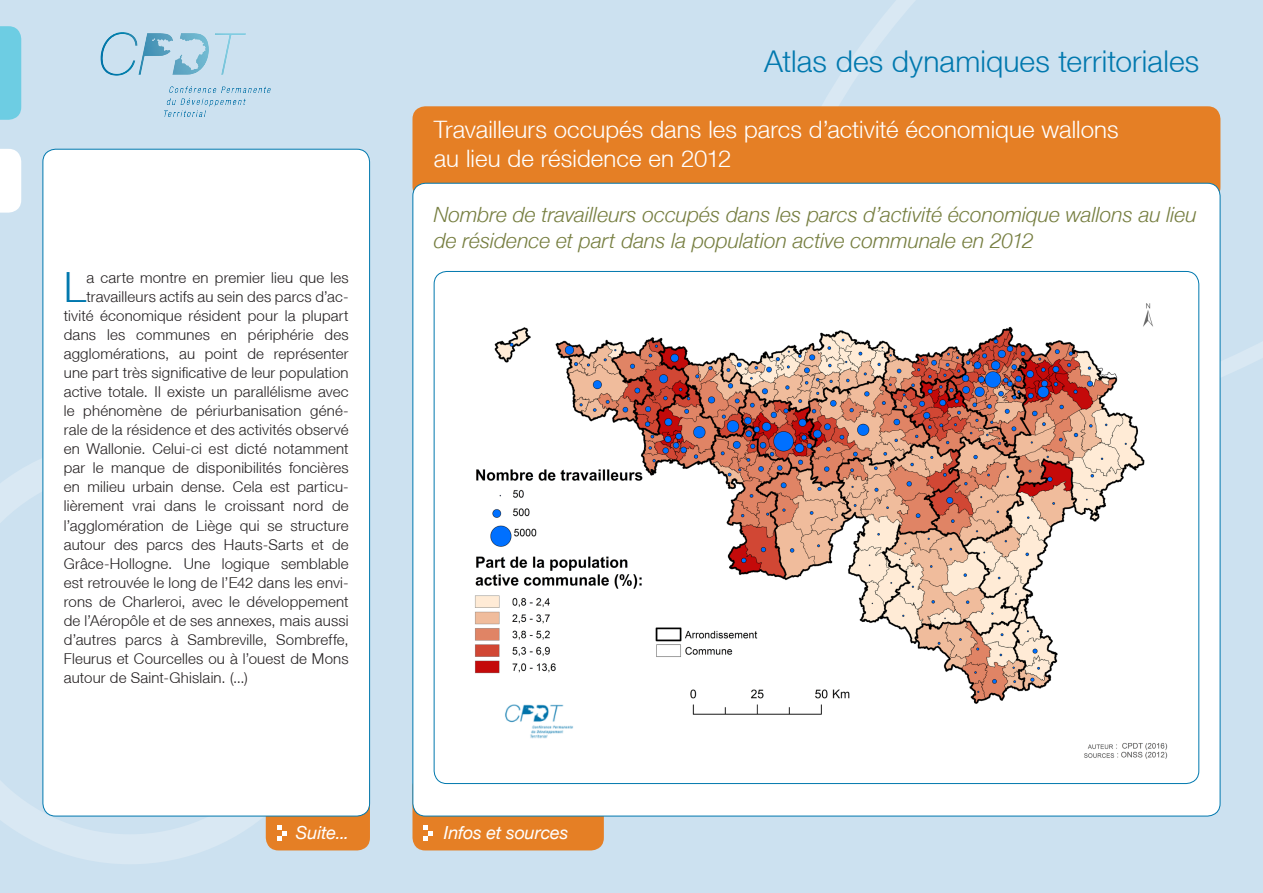
<style>
.page{position:relative;width:1263px;height:893px;background:#cce1f0}
.page>*{position:absolute;margin:0;border:0;box-sizing:border-box;transform-origin:0 0}
._05_Body_Texte{font:300 41.7px "Helvetica Neue LT";color:#0078ae}
._01_Titre_Atlas{font:300 30px "Helvetica Neue LT";letter-spacing:.005em;color:#0078ae}
._02_Titre_Fiche{font:300 24px "Helvetica Neue LT";letter-spacing:.005em;color:#fff}
._03_Titre_Carte{font:italic 300 21px/25.2px "Helvetica Neue LT";color:#767e40}
._06_Texte_Onglets{font:italic 18px "Helvetica Neue LT";letter-spacing:-.01em;color:#fff}
._05_Body_Texte-2{font:300 15px "Helvetica Neue LT";letter-spacing:.015em;color:#231f20}
</style>
<div class="page">
<svg style="left:0;top:439px;width:343px;height:425px"></svg>
<svg style="left:822px;top:0;width:441px;height:437px"></svg>
<div style="left:412px;top:106px;width:808px;height:94px;background:#e57f25;border-radius:13px"></div>
<div style="left:0;top:26px;width:21px;height:94px;background:#6dcde3"></div>
<svg style="left:0;top:149px;width:21px;height:64px"></svg>
<div style="left:412px;top:774px;width:192px;height:76px;background:#e57f25;border-radius:13px"></div>
<div style="left:413px;top:183px;width:807px;height:633px;background:#fff;border-radius:13px"></div>
<svg style="left:423px;top:826px;width:10px;height:14px"></svg>
<div style="left:266px;top:774px;width:104px;height:76px;background:#e57f25;border-radius:13px"></div>
<svg style="left:277px;top:826px;width:10px;height:14px"></svg>
<div style="left:43px;top:149px;width:327px;height:667px;background:#fff;border-radius:13px"></div>
<img style="left:475px;top:303px;width:693px;height:456px">
<img style="left:100px;top:32px;width:171px;height:85px">
<p class="_01_Titre_Atlas" style="left:764px;top:43px;width:436px">Atlas des dynamiques territoriales</p>
<p class="_02_Titre_Fiche" style="left:434px;top:115px;width:686px">Travailleurs occupés dans les parcs d’activité économique wallons</p>
<p class="_02_Titre_Fiche" style="left:434px;top:144px;width:299px">au lieu de résidence en 2012</p>
<p class="_05_Body_Texte" style="left:64px;top:262px;width:24px">L</p>
<p class="_05_Body_Texte-2" style="left:86px;top:268px;width:264px">a carte montre en premier lieu que les</p>
<p class="_05_Body_Texte-2" style="left:86px;top:287px;width:264px">travailleurs actifs au sein des parcs d’ac-</p>
<p class="_05_Body_Texte-2" style="left:64px;top:306px;width:286px">tivité économique résident pour la plupart</p>
<p class="_05_Body_Texte-2" style="left:64px;top:325px;width:286px">dans les communes en périphérie des</p>
<p class="_05_Body_Texte-2" style="left:64px;top:345px;width:286px">agglomérations, au point de représenter</p>
<p class="_05_Body_Texte-2" style="left:64px;top:364px;width:286px">une part très significative de leur population</p>
<p class="_05_Body_Texte-2" style="left:64px;top:383px;width:286px">active totale. Il existe un parallélisme avec</p>
<p class="_05_Body_Texte-2" style="left:64px;top:402px;width:286px">le phénomène de périurbanisation géné-</p>
<p class="_05_Body_Texte-2" style="left:64px;top:421px;width:286px">rale de la résidence et des activités observé</p>
<p class="_05_Body_Texte-2" style="left:64px;top:440px;width:286px">en Wallonie. Celui-ci est dicté notamment</p>
<p class="_05_Body_Texte-2" style="left:64px;top:459px;width:286px">par le manque de disponibilités foncières</p>
<p class="_05_Body_Texte-2" style="left:64px;top:478px;width:286px">en milieu urbain dense. Cela est particu-</p>
<p class="_05_Body_Texte-2" style="left:64px;top:497px;width:286px">lièrement vrai dans le croissant nord de</p>
<p class="_05_Body_Texte-2" style="left:64px;top:516px;width:286px">l’agglomération de Liège qui se structure</p>
<p class="_05_Body_Texte-2" style="left:64px;top:535px;width:286px">autour des parcs des Hauts-Sarts et de</p>
<p class="_05_Body_Texte-2" style="left:64px;top:554px;width:286px">Grâce-Hollogne. Une logique semblable</p>
<p class="_05_Body_Texte-2" style="left:64px;top:573px;width:286px">est retrouvée le long de l’E42 dans les envi-</p>
<p class="_05_Body_Texte-2" style="left:64px;top:592px;width:286px">rons de Charleroi, avec le développement</p>
<p class="_05_Body_Texte-2" style="left:64px;top:611px;width:286px">de l’Aéropôle et de ses annexes, mais aussi</p>
<p class="_05_Body_Texte-2" style="left:64px;top:630px;width:286px">d’autres parcs à Sambreville, Sombreffe,</p>
<p class="_05_Body_Texte-2" style="left:64px;top:649px;width:286px">Fleurus et Courcelles ou à l’ouest de Mons</p>
<p class="_05_Body_Texte-2" style="left:64px;top:668px;width:185px">autour de Saint-Ghislain. (...)</p>
<p class="_03_Titre_Carte" style="left:434px;top:202px;width:765px">Nombre de travailleurs occupés dans les parcs d’activité économique wallons au lieu de résidence et part dans la population active communale en 2012</p>
<p class="_06_Texte_Onglets" style="left:296px;top:821px;width:55px">Suite...</p>
<p class="_06_Texte_Onglets" style="left:444px;top:821px;width:126px">Infos et sources</p>
</div>
